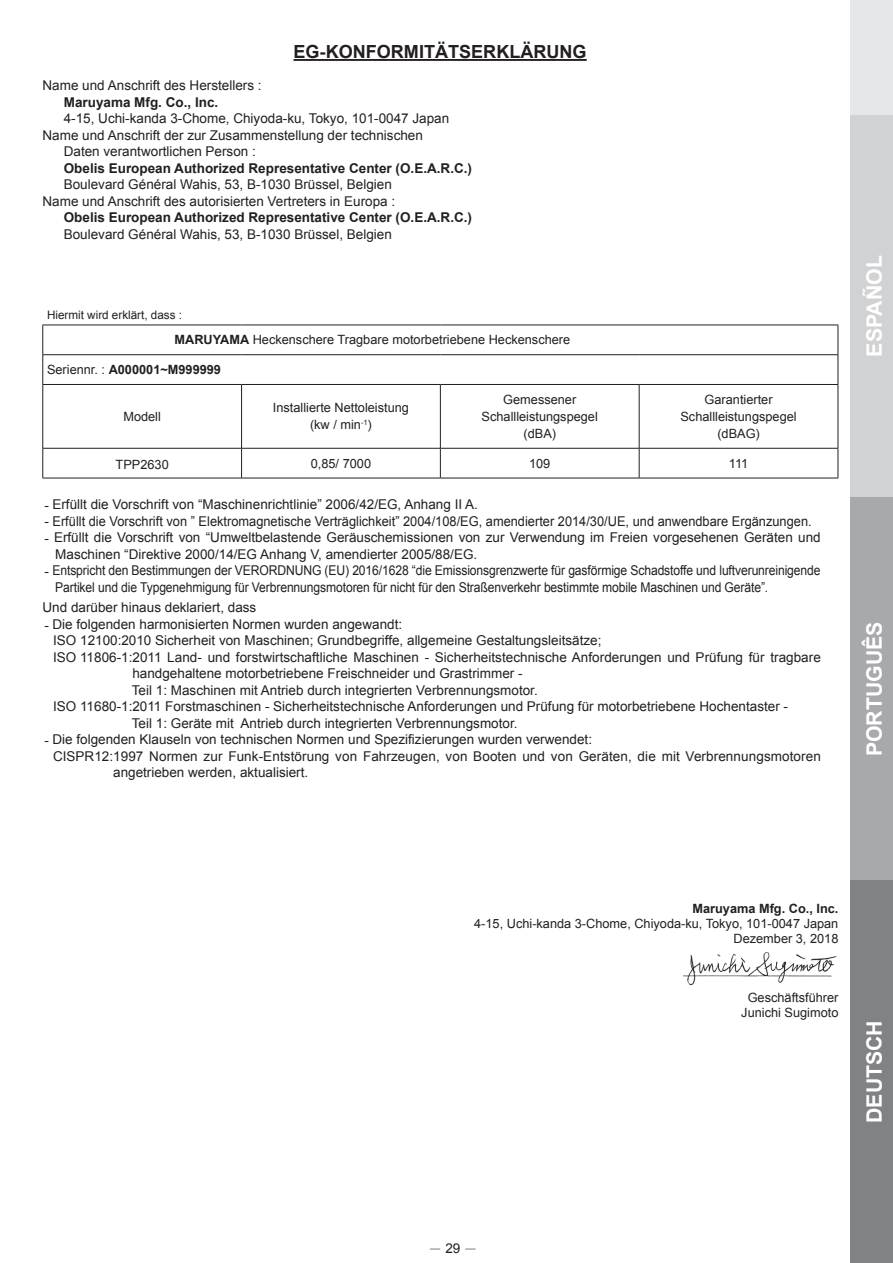
<style>
.page{position:relative;width:893px;height:1263px;background:#fff}
.page>*{position:absolute;margin:0;border:0;box-sizing:border-box;transform-origin:0 0}
.t1{font:700 21.3px "Arial";color:#fff}
.t2{font:700 18px "Arial";color:#231f20}
.t3{font:13.5px/16.5px "Arial";color:#231f20}
.t4{font:700 13.5px "Arial";color:#231f20}
.t5{font:13.5px "Koz Min Pr 6 N";color:#231f20}
.t6{font:12.75px/17px "Arial";color:#231f20;text-align:center}
.t7{font:700 12.75px "Arial";color:#231f20}
.t8{font:11.7px "Arial";color:#231f20}
.s1{font-weight:700}
.s2{font-weight:400}
.s3{font-family:"Arial"}
</style>
<div class="page">
<img style="left:683px;top:952px;width:154px;height:34px">
<hr style="left:43px;top:325px;width:199px;height:1px;background:#231f20">
<hr style="left:242px;top:325px;width:198px;height:1px;background:#231f20">
<hr style="left:440px;top:325px;width:199px;height:1px;background:#231f20">
<hr style="left:639px;top:325px;width:199px;height:1px;background:#231f20">
<hr style="left:43px;top:354px;width:199px;height:1px;background:#231f20">
<svg style="left:43px;top:325px;width:1px;height:59px"></svg>
<hr style="left:242px;top:354px;width:198px;height:1px;background:#231f20">
<hr style="left:440px;top:354px;width:199px;height:1px;background:#231f20">
<hr style="left:639px;top:354px;width:199px;height:1px;background:#231f20">
<svg style="left:838px;top:325px;width:1px;height:59px"></svg>
<hr style="left:43px;top:384px;width:199px;height:1px;background:#231f20">
<hr style="left:43px;top:385px;width:1px;height:63px;background:#231f20">
<hr style="left:242px;top:384px;width:198px;height:1px;background:#231f20">
<hr style="left:241px;top:385px;width:1px;height:63px;background:#231f20">
<hr style="left:440px;top:384px;width:199px;height:1px;background:#231f20">
<hr style="left:440px;top:385px;width:1px;height:63px;background:#231f20">
<hr style="left:639px;top:384px;width:199px;height:1px;background:#231f20">
<hr style="left:639px;top:385px;width:1px;height:63px;background:#231f20">
<hr style="left:838px;top:385px;width:1px;height:63px;background:#231f20">
<hr style="left:43px;top:448px;width:199px;height:1px;background:#231f20">
<hr style="left:43px;top:448px;width:1px;height:30px;background:#231f20">
<hr style="left:242px;top:448px;width:198px;height:1px;background:#231f20">
<hr style="left:241px;top:448px;width:1px;height:30px;background:#231f20">
<hr style="left:440px;top:448px;width:199px;height:1px;background:#231f20">
<hr style="left:440px;top:448px;width:1px;height:30px;background:#231f20">
<hr style="left:639px;top:448px;width:199px;height:1px;background:#231f20">
<hr style="left:639px;top:448px;width:1px;height:30px;background:#231f20">
<hr style="left:838px;top:448px;width:1px;height:30px;background:#231f20">
<hr style="left:43px;top:478px;width:199px;height:1px;background:#231f20">
<hr style="left:242px;top:478px;width:198px;height:1px;background:#231f20">
<hr style="left:440px;top:478px;width:199px;height:1px;background:#231f20">
<hr style="left:639px;top:478px;width:199px;height:1px;background:#231f20">
<hr style="left:294px;top:59px;width:293px;height:2px;background:#231f20">
<div style="left:850px;top:0;width:43px;height:115px;background:#e6e7e9"></div>
<div style="left:850px;top:115px;width:43px;height:382px;background:#d1d2d4"></div>
<div style="left:850px;top:497px;width:43px;height:383px;background:#a8a9ad"></div>
<div style="left:850px;top:880px;width:43px;height:383px;background:#808285"></div>
<h2 class="t2" style="left:294px;top:40px;width:295px">EG-KONFORMITÄTSERKLÄRUNG</h2>
<p class="t3" style="left:43px;top:77px;width:221px">Name und Anschrift des Herstellers :</p>
<p class="t4" style="left:64px;top:93px;width:156px">Maruyama Mfg. Co., Inc.</p>
<p class="t3" style="left:64px;top:110px;width:387px">4-15, Uchi-kanda 3-Chome, Chiyoda-ku, Tokyo, 101-0047 Japan</p>
<p class="t3" style="left:43px;top:127px;width:382px">Name und Anschrift der zur Zusammenstellung der technischen</p>
<p class="t3" style="left:64px;top:143px;width:194px">Daten verantwortlichen Person :</p>
<p class="t4" style="left:64px;top:159px;width:410px">Obelis European Authorized Representative Center (O.E.A.R.C.)</p>
<p class="t3" style="left:43px;top:176px;width:354px;text-align:right">Boulevard Général Wahis, 53, B-1030 Brüssel, Belgien<br>Name und Anschrift des autorisierten Vertreters in Europa :</p>
<p class="t4" style="left:64px;top:208px;width:410px">Obelis European Authorized Representative Center (O.E.A.R.C.)</p>
<p class="t3" style="left:64px;top:226px;width:330px">Boulevard Général Wahis, 53, B-1030 Brüssel, Belgien</p>
<p class="t8" style="left:47px;top:307px;width:137px">Hiermit wird erklärt, dass :</p>
<p class="t6" style="left:175px;top:332px;width:397px"><span class="s1">MARUYAMA</span> Heckenschere Tragbare motorbetriebene Heckenschere</p>
<p class="t7" style="left:47px;top:361px;width:175px"><span class="s2">Seriennr. :</span> A000001~M999999</p>
<p class="t6" style="left:123px;top:408px;width:39px">Modell</p>
<p class="t6" style="left:273px;top:400px;width:138px">Installierte Nettoleistung (kw / min<sup>-1</sup>)</p>
<p class="t6" style="left:482px;top:391px;width:118px">Gemessener<br>Schallleistungspegel (dBA)</p>
<p class="t6" style="left:680px;top:391px;width:118px">Garantierter<br>Schallleistungspegel (dBAG)</p>
<p class="t6" style="left:116px;top:456px;width:55px">TPP2630</p>
<p class="t6" style="left:311px;top:455px;width:62px">0,85/ 7000</p>
<p class="t6" style="left:529px;top:455px;width:23px">109</p>
<p class="t6" style="left:729px;top:455px;width:21px">111</p>
<p class="t3" style="left:45px;top:496px;width:435px">- Erfüllt die Vorschrift von “Maschinenrichtlinie” 2006/42/EG, Anhang II A.</p>
<p class="t3" style="left:45px;top:513px;width:769px">- Erfüllt die Vorschrift von ” Elektromagnetische Verträglichkeit” 2004/108/EG, amendierter 2014/30/UE, und anwendbare Ergänzungen.</p>
<p class="t3" style="left:55px;top:529px;width:767px;text-indent:-11px">- Erfüllt die Vorschrift von “Umweltbelastende Geräuschemissionen von zur Verwendung im Freien vorgesehenen Geräten und<br>Maschinen “Direktive 2000/14/EG Anhang V, amendierter 2005/88/EG.</p>
<p class="t3" style="left:55px;top:562px;width:767px;text-indent:-11px">- Entspricht den Bestimmungen der VERORDNUNG (EU) 2016/1628 “die Emissionsgrenzwerte für gasförmige Schadstoffe und luftverunreinigende<br>Partikel und die Typgenehmigung für Verbrennungsmotoren für nicht für den Straßenverkehr bestimmte mobile Maschinen und Geräte”.</p>
<p class="t3" style="left:43px;top:599px;width:215px">Und darüber hinaus deklariert, dass</p>
<p class="t3" style="left:45px;top:616px;width:359px">- Die folgenden harmonisierten Normen wurden angewandt:</p>
<p class="t3" style="left:53px;top:632px;width:550px">ISO 12100:2010 Sicherheit von Maschinen; Grundbegriffe, allgemeine Gestaltungsleitsätze;</p>
<p class="t3" style="left:53px;top:649px;width:769px">ISO 11806-1:2011 Land- und forstwirtschaftliche Maschinen - Sicherheitstechnische Anforderungen und Prüfung für tragbare</p>
<p class="t3" style="left:132px;top:665px;width:392px">handgehaltene motorbetriebene Freischneider und Grastrimmer -</p>
<p class="t3" style="left:132px;top:682px;width:407px">Teil 1: Maschinen mit Antrieb durch integrierten Verbrennungsmotor.</p>
<p class="t3" style="left:53px;top:698px;width:736px">ISO 11680-1:2011 Forstmaschinen - Sicherheitstechnische Anforderungen und Prüfung für motorbetriebene Hochentaster -</p>
<p class="t3" style="left:132px;top:715px;width:387px">Teil 1: Geräte mit Antrieb durch integrierten Verbrennungsmotor.</p>
<p class="t3" style="left:45px;top:731px;width:549px">- Die folgenden Klauseln von technischen Normen und Spezifizierungen wurden verwendet:</p>
<p class="t3" style="left:53px;top:748px;width:769px">CISPR12:1997 Normen zur Funk-Entstörung von Fahrzeugen, von Booten und von Geräten, die mit Verbrennungsmotoren</p>
<p class="t3" style="left:113px;top:764px;width:197px">angetrieben werden, aktualisiert.</p>
<h1 class="t1" style="left:860px;top:357px;width:103px;rotate:-90deg">ESPAÑOL</h1>
<h1 class="t1" style="left:860px;top:756px;width:136px;rotate:-90deg">PORTUGUÊS</h1>
<p class="t7" style="left:692px;top:900px;width:148px">Maruyama Mfg. Co., Inc.</p>
<p class="t6" style="left:474px;top:916px;width:366px;line-height:14.9px;text-align:right">4-15, Uchi-kanda 3-Chome, Chiyoda-ku, Tokyo, 101-0047 Japan<br>Dezember 3, 2018</p>
<p class="t6" style="left:741px;top:990px;width:99px;line-height:14.9px">Geschäftsführer<br>Junichi Sugimoto</p>
<h1 class="t1" style="left:860px;top:1123px;width:104px;rotate:-90deg">DEUTSCH</h1>
<p class="t5" style="left:428px;top:1241px;width:50px">−<span class="s3">29</span>−</p>
</div>
